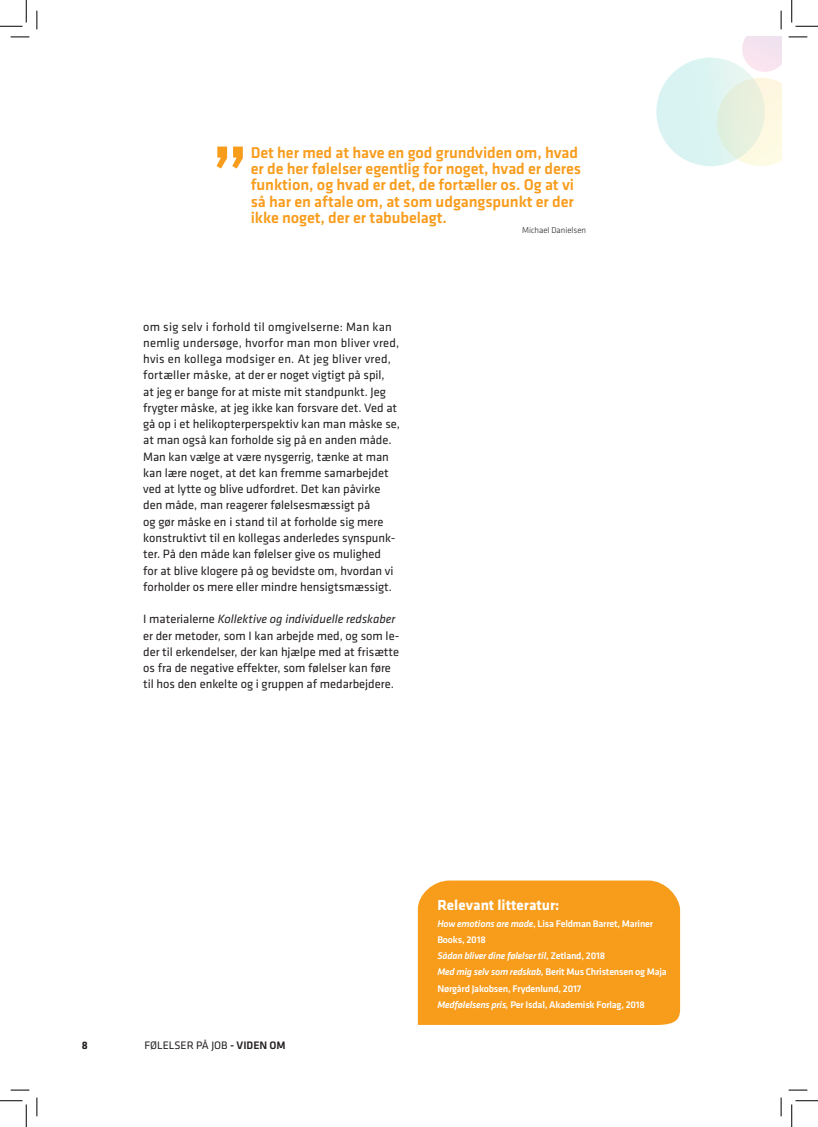
<style>
.page{position:relative;width:818px;height:1127px;background:#fff}
.page>*{position:absolute;margin:0;border:0;box-sizing:border-box;transform-origin:0 0}
.Mellemrubrik_stor{font:500 78.75px "Klavika";color:#f89c1c}
.Mellemrubrik_stor-2{font:500 16.25px/16.2px "Klavika";letter-spacing:-.005em;color:#f89c1c}
.t1{font:700 15px "Klavika";color:#fff}
.Brød{font:12.5px/16.2px "Klavika";color:#231f20}
.t2{font:11.25px "Klavika";color:#231f20}
.t3{font:700 11.25px "Klavika";color:#231f20}
.Fakta_box_brød_-_hvid{font:500 10px/16.2px "Klavika";letter-spacing:-.02em;color:#fff}
.Fakta_box_brød_-_hvid-2{font:italic 500 10px "Klavika";letter-spacing:-.02em;color:#fff}
.Navn_citat{font:300 8.75px "Klavika";color:#231f20}
.s1{font-style:italic}
.s2{font-weight:500}
.s3{font-style:normal}
</style>
<div class="page">
<svg style="left:656px;top:37px;width:125px;height:129px"></svg>
<div style="left:418px;top:880px;width:262px;height:145px;background:#f89c1c"></div>
<svg style="left:11px;top:36px;width:18px;height:2px"></svg>
<svg style="left:788px;top:36px;width:19px;height:2px"></svg>
<svg style="left:11px;top:1089px;width:18px;height:1px"></svg>
<svg style="left:788px;top:1089px;width:19px;height:1px"></svg>
<svg style="left:36px;top:11px;width:2px;height:18px"></svg>
<svg style="left:36px;top:1097px;width:2px;height:18px"></svg>
<svg style="left:780px;top:11px;width:2px;height:18px"></svg>
<svg style="left:780px;top:1097px;width:2px;height:18px"></svg>
<svg style="left:0;top:0;width:27px;height:27px"></svg>
<svg style="left:0;top:1100px;width:27px;height:26px"></svg>
<svg style="left:791px;top:0;width:27px;height:27px"></svg>
<svg style="left:791px;top:1100px;width:27px;height:26px"></svg>
<p class="Mellemrubrik_stor" style="left:211px;top:121px;width:39px">”</p>
<p class="Mellemrubrik_stor-2" style="left:251px;top:144px;width:332px">Det her med at have en god grundviden om, hvad er de her følelser egentlig for noget, hvad er deres funktion, og hvad er det, de fortæller os. Og at vi så har en aftale om, at som udgangspunkt er der ikke noget, der er tabubelagt.</p>
<p class="Navn_citat" style="left:522px;top:225px;width:66px">Michael Danielsen</p>
<p class="Brød" style="left:143px;top:318px;width:258px">om sig selv i forhold til omgivelserne: Man kan nemlig undersøge, hvorfor man mon bliver vred, hvis en kollega modsiger en. At jeg bliver vred, fortæller måske, at der er noget vigtigt på spil,<br>at jeg er bange for at miste mit standpunkt. Jeg frygter måske, at jeg ikke kan forsvare det. Ved at gå op i et helikopterperspektiv kan man måske se, at man også kan forholde sig på en anden måde.<br>Man kan vælge at være nysgerrig, tænke at man kan lære noget, at det kan fremme samarbejdet ved at lytte og blive udfordret. Det kan påvirke den måde, man reagerer følelsesmæssigt på<br>og gør måske en i stand til at forholde sig mere konstruktivt til en kollegas anderledes synspunk&shy;ter. På den måde kan følelser give os mulighed<br>for at blive klogere på og bevidste om, hvordan vi forholder os mere eller mindre hensigtsmæssigt.</p>
<p class="Brød" style="left:143px;top:610px;width:258px">I materialerne <span class="s1">Kollektive og individuelle redskaber </span>er der metoder, som I kan arbejde med, og som le&shy;der til erkendelser, der kan hjælpe med at frisætte os fra de negative effekter, som følelser kan føre til hos den enkelte og i gruppen af medarbejdere.</p>
<p class="t3" style="left:82px;top:1037px;width:8px">8</p>
<p class="t2" style="left:144px;top:1037px;width:143px">FØLELSER PÅ JOB <span class="s2">- VIDEN OM</span></p>
<p class="t1" style="left:437px;top:894px;width:123px">Relevant litteratur:</p>
<p class="Fakta_box_brød_-_hvid" style="left:437px;top:914px;width:217px"><span class="s1">How emotions are made</span>, Lisa Feldman Barret, Mariner<br>Books, 2018</p>
<p class="Fakta_box_brød_-_hvid-2" style="left:437px;top:948px;width:169px">Sådan bliver dine følelser til<span class="s3">, Zetland, 2018</span></p>
<p class="Fakta_box_brød_-_hvid" style="left:437px;top:963px;width:231px"><span class="s1">Med mig selv som redskab,</span> Berit Mus Christensen og Maja<br>Nørgård Jakobsen, Frydenlund, 2017</p>
<p class="Fakta_box_brød_-_hvid" style="left:437px;top:996px;width:209px"><span class="s1">Medfølelsens pris,</span> Per Isdal, Akademisk Forlag, 2018</p>
</div>
